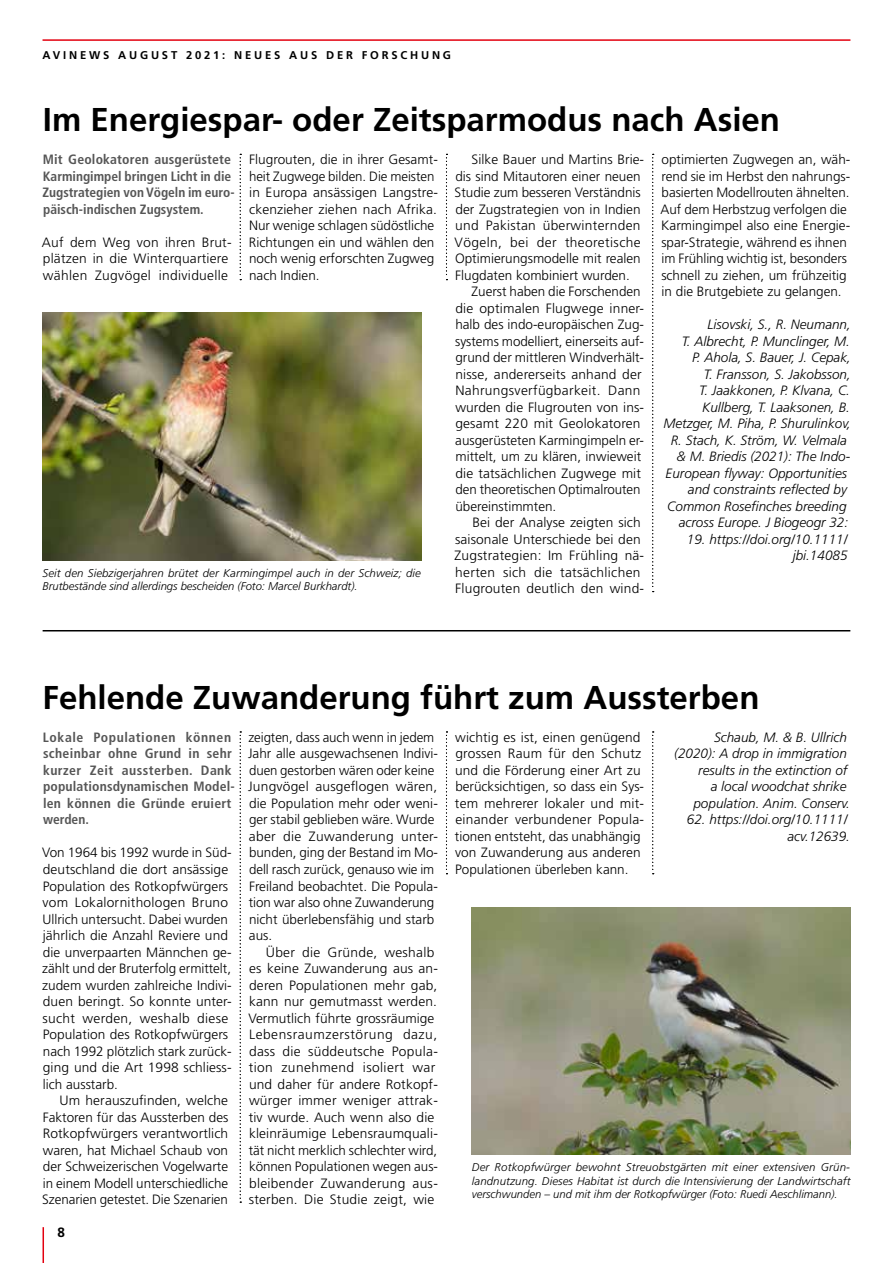
<style>
.page{position:relative;width:893px;height:1263px;background:#fff}
.page>*{position:absolute;margin:0;border:0;box-sizing:border-box;transform-origin:0 0}
.t1{font:700 33px "Frutiger";color:#000}
.t2{font:300 13.5px/16.5px "Frutiger";color:#000}
.t3{font:italic 300 13.5px/16.5px "Frutiger";color:#000;text-align:right}
.t4{font:700 condensed 13.5px/16.5px "Frutiger";letter-spacing:.01em;color:#565656}
.t5{font:700 13.5px "Frutiger";color:#000}
.t6{font:italic 300 11.25px/13.5px "Frutiger";color:#000}
.t7{font:700 11.25px "Frutiger";letter-spacing:.25em;color:#000}
</style>
<div class="page">
<hr style="left:43px;top:1227px;width:1px;height:36px;background:#e3000f">
<hr style="left:43px;top:39px;width:807px;height:2px;background:#e3000f">
<img style="left:43px;top:313px;width:378px;height:247px">
<img style="left:472px;top:907px;width:378px;height:247px">
<svg style="left:240px;top:154px;width:1px;height:126px"></svg>
<svg style="left:446px;top:154px;width:1px;height:126px"></svg>
<svg style="left:652px;top:154px;width:2px;height:438px"></svg>
<hr style="left:43px;top:630px;width:807px;height:1px;background:#000">
<svg style="left:240px;top:731px;width:1px;height:472px"></svg>
<svg style="left:446px;top:731px;width:1px;height:143px"></svg>
<svg style="left:652px;top:731px;width:2px;height:143px"></svg>
<p class="t7" style="left:43px;top:48px;width:410px">AVINEWS AUGUST 2021: NEUES AUS DER FORSCHUNG</p>
<h1 class="t1" style="left:43px;top:101px;width:739px">Im Energiespar- oder Zeitsparmodus nach Asien</h1>
<p class="t4" style="left:42px;top:151px;width:194px">Mit Geolokatoren ausgerüstete<br>Karmingimpel bringen Licht in die<br>Zugstrategien von Vögeln im euro&shy;päisch-indischen Zugsystem.</p>
<p class="t2" style="left:42px;top:234px;width:191px">Auf dem Weg von ihren Brut&shy;plätzen in die Winterquartiere wählen Zugvögel individuelle</p>
<p class="t2" style="left:249px;top:151px;width:191px">Flugrouten, die in ihrer Gesamt&shy;heit Zugwege bilden. Die meisten in Europa ansässigen Langstre&shy;ckenzieher ziehen nach Afrika.<br>Nur wenige schlagen südöstliche<br>Richtungen ein und wählen den noch wenig erforschten Zugweg nach Indien.</p>
<p class="t2" style="left:455px;top:151px;width:191px;text-indent:17px">Silke Bauer und Martins Brie&shy;dis sind Mitautoren einer neuen<br>Studie zum besseren Verständnis der Zugstrategien von in Indien und Pakistan überwinternden<br>Vögeln, bei der theoretische<br>Optimierungsmodelle mit realen<br>Flugdaten kombiniert wurden.</p>
<p class="t2" style="left:455px;top:283px;width:190px;text-indent:16px">Zuerst haben die Forschenden die optimalen Flugwege inner&shy;halb des indo-europäischen Zug&shy;systems modelliert, einerseits auf&shy;grund der mittleren Windverhält&shy;nisse, andererseits anhand der<br>Nahrungsverfügbarkeit. Dann wurden die Flugrouten von ins&shy;gesamt 220 mit Geolokatoren ausgerüsteten Karmingimpeln er&shy;mittelt, um zu klären, inwieweit die tatsächlichen Zugwege mit den theoretischen Optimalrouten übereinstimmten.</p>
<p class="t2" style="left:454px;top:514px;width:191px;text-indent:18px">Bei der Analyse zeigten sich saisonale Unterschiede bei den<br>Zugstrategien: Im Frühling nä&shy;herten sich die tatsächlichen<br>Flugrouten deutlich den wind-</p>
<p class="t6" style="left:43px;top:566px;width:380px">Seit den Siebzigerjahren brütet der Karmingimpel auch in der Schweiz; die<br>Brutbestände sind allerdings bescheiden (Foto: Marcel Burkhardt).</p>
<p class="t2" style="left:661px;top:151px;width:191px">optimierten Zugwegen an, wäh&shy;rend sie im Herbst den nahrungs&shy;basierten Modellrouten ähnelten.<br>Auf dem Herbstzug verfolgen die Karmingimpel also eine Energie&shy;spar-Strategie, während es ihnen im Frühling wichtig ist, besonders schnell zu ziehen, um frühzeitig in die Brutgebiete zu gelangen.</p>
<p class="t3" style="left:708px;top:316px;width:145px">Lisovski, S., R. Neumann,</p>
<p class="t3" style="left:682px;top:333px;width:170px">T. Albrecht, P. Munclinger, M.</p>
<p class="t3" style="left:692px;top:349px;width:160px">P. Ahola, S. Bauer, J. Cepak,</p>
<p class="t3" style="left:704px;top:366px;width:149px">T. Fransson, S. Jakobsson,</p>
<p class="t3" style="left:699px;top:382px;width:152px">T. Jaakkonen, P. Klvana, C.</p>
<p class="t3" style="left:702px;top:399px;width:149px">Kullberg, T. Laaksonen, B.</p>
<p class="t3" style="left:663px;top:415px;width:189px">Metzger, M. Piha, P. Shurulinkov,</p>
<p class="t3" style="left:671px;top:432px;width:178px">R. Stach, K. Ström, W. Velmala</p>
<p class="t3" style="left:677px;top:448px;width:175px">&amp; M. Briedis (2021): The Indo-</p>
<p class="t3" style="left:666px;top:465px;width:183px">European flyway: Opportunities</p>
<p class="t3" style="left:688px;top:481px;width:161px">and constraints reflected by</p>
<p class="t3" style="left:667px;top:498px;width:181px">Common Rosefinches breeding</p>
<p class="t3" style="left:679px;top:514px;width:171px">across Europe. J Biogeogr 32:</p>
<p class="t3" style="left:687px;top:531px;width:162px">19. https://doi.org/10.1111/ jbi.14085</p>
<h1 class="t1" style="left:43px;top:678px;width:718px">Fehlende Zuwanderung führt zum Aussterben</h1>
<p class="t4" style="left:43px;top:729px;width:193px">Lokale Populationen können scheinbar ohne Grund in sehr kurzer Zeit aussterben. Dank populationsdynamischen Model&shy;len können die Gründe eruiert werden.</p>
<p class="t2" style="left:42px;top:844px;width:191px">Von 1964 bis 1992 wurde in Süd&shy;deutschland die dort ansässige<br>Population des Rotkopfwürgers vom Lokalornithologen Bruno<br>Ullrich untersucht. Dabei wurden jährlich die Anzahl Reviere und die unverpaarten Männchen ge&shy;zählt und der Bruterfolg ermittelt, zudem wurden zahlreiche Indivi&shy;duen beringt. So konnte unter&shy;sucht werden, weshalb diese<br>Population des Rotkopfwürgers nach 1992 plötzlich stark zurück&shy;ging und die Art 1998 schliess&shy;lich ausstarb.</p>
<p class="t2" style="left:42px;top:1092px;width:188px;text-align:justify;text-indent:17px">Um herauszufinden, welche Faktoren für das Aussterben des Rotkopfwürgers verantwortlich waren, hat Michael Schaub von der Schweizerischen Vogelwarte in einem Modell unterschiedliche Szenarien getestet. Die Szenarien</p>
<p class="t5" style="left:57px;top:1224px;width:9px">8</p>
<p class="t2" style="left:248px;top:729px;width:191px">zeigten, dass auch wenn in jedem<br>Jahr alle ausgewachsenen Indivi&shy;duen gestorben wären oder keine<br>Jungvögel ausgeflogen wären, die Population mehr oder weni&shy;ger stabil geblieben wäre. Wurde aber die Zuwanderung unter&shy;bunden, ging der Bestand im Mo&shy;dell rasch zurück, genauso wie im<br>Freiland beobachtet. Die Popula&shy;tion war also ohne Zuwanderung nicht überlebensfähig und starb aus.</p>
<p class="t2" style="left:248px;top:943px;width:191px;text-indent:17px">Über die Gründe, weshalb es keine Zuwanderung aus an&shy;deren Populationen mehr gab, kann nur gemutmasst werden.<br>Vermutlich führte grossräumige<br>Lebensraumzerstörung dazu, dass die süddeutsche Popula&shy;tion zunehmend isoliert war und daher für andere Rotkopf&shy;würger immer weniger attrak&shy;tiv wurde. Auch wenn also die kleinräumige Lebensraumquali&shy;tät nicht merklich schlechter wird, können Populationen wegen aus&shy;bleibender Zuwanderung aus&shy;sterben. Die Studie zeigt, wie</p>
<p class="t2" style="left:455px;top:729px;width:191px">wichtig es ist, einen genügend grossen Raum für den Schutz und die Förderung einer Art zu berücksichtigen, so dass ein Sys&shy;tem mehrerer lokaler und mit&shy;einander verbundener Popula&shy;tionen entsteht, das unabhängig von Zuwanderung aus anderen<br>Populationen überleben kann.</p>
<p class="t3" style="left:674px;top:729px;width:177px">Schaub, M. &amp; B. Ullrich (2020): A drop in immigration results in the extinction of<br>a local woodchat shrike population. Anim. Conserv.</p>
<p class="t3" style="left:687px;top:811px;width:165px">62. https://doi.org/10.1111/ acv.12639.</p>
<p class="t6" style="left:472px;top:1160px;width:380px;text-align:justify">Der Rotkopfwürger bewohnt Streuobstgärten mit einer extensiven Grün&shy;landnutzung. Dieses Habitat ist durch die Intensivierung der Landwirtschaft verschwunden – und mit ihm der Rotkopfwürger (Foto: Ruedi Aeschlimann).</p>
</div>
